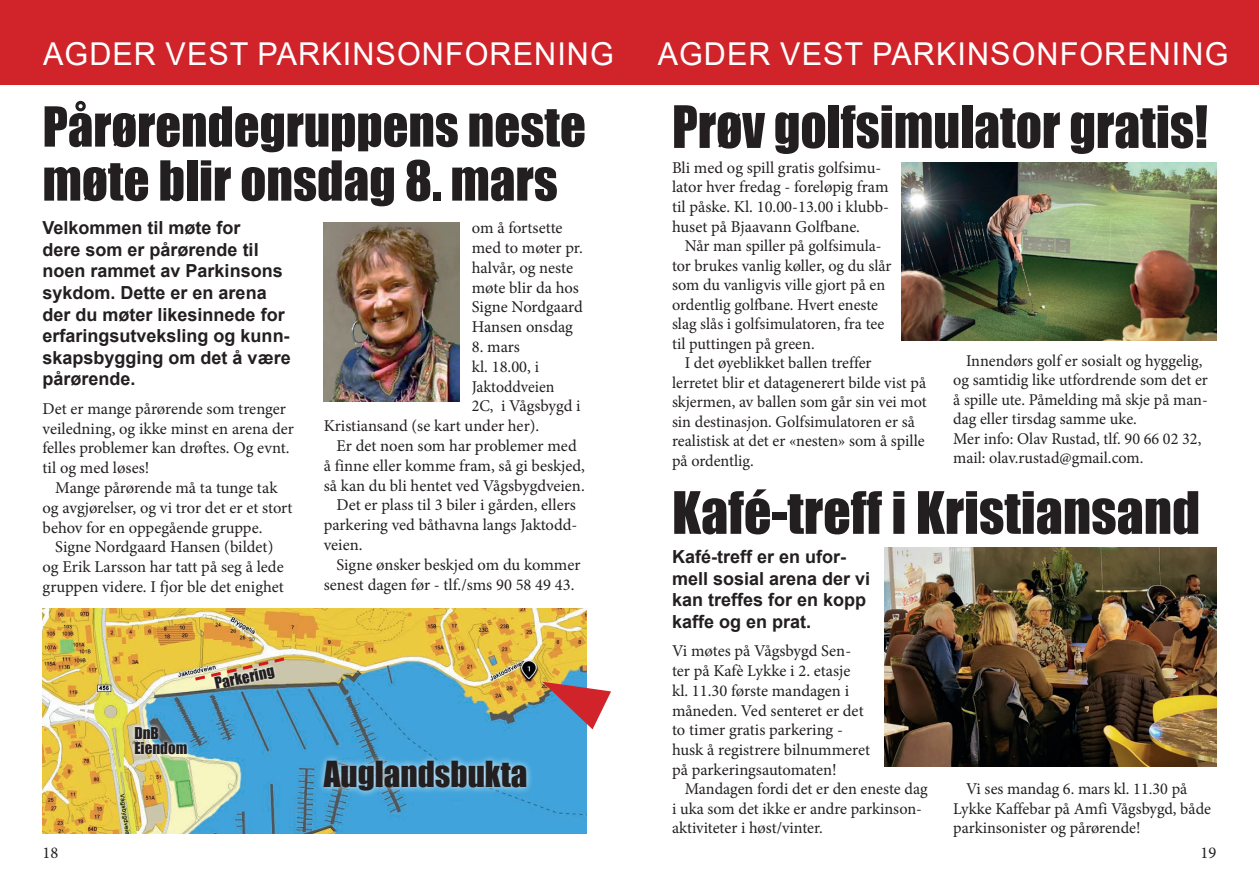
<style>
.page{position:relative;width:1259px;height:893px;background:#fff}
.page>*{position:absolute;margin:0;border:0;box-sizing:border-box;transform-origin:0 0}
.t1{font:54px "Impact";color:#231f20;scale:.95 1}
.t2{font:54px "Impact";color:#231f20}
.t3{font:51px/54px "Impact";color:#231f20}
.t4{font:33px "Impact";color:#231f20}
.t5{font:31.5px "Arial";letter-spacing:.035em;color:#fff}
.t6{font:700 18px/21.6px "Arial";color:#231f20}
.t7{font:16.5px/19.8px "Minion Pro";color:#231f20}
.t8{font:16.5px "Minion Pro";color:#231f20;scale:.96 1}
.t9{font:15px/15px "Impact";color:#231f20}
</style>
<div class="page">
<div style="left:0;top:0;width:1259px;height:84px;background:#d1232a"></div>
<img style="left:884px;top:548px;width:332px;height:218px">
<img style="left:901px;top:163px;width:315px;height:178px">
<img style="left:324px;top:222px;width:135px;height:179px">
<img style="left:43px;top:609px;width:544px;height:224px">
<div style="left:316px;top:753px;width:218px;height:45px;background:#fff;opacity:.75"></div>
<svg style="left:131px;top:723px;width:59px;height:34px;background:#a7c4ca"></svg>
<img style="left:192px;top:655px;width:95px;height:39px">
<svg style="left:533px;top:663px;width:54px;height:66px;background:#6fa6a7"></svg>
<h3 class="t5" style="left:43px;top:33px;width:572px">AGDER VEST PARKINSONFORENING</h3>
<h2 class="t3" style="left:43px;top:98px;width:545px">Pårørendegruppens neste møte blir onsdag 8. mars</h2>
<p class="t6" style="left:43px;top:217px;width:250px">Velkommen til møte for<br>dere som er pårørende til noen rammet av Parkinsons sykdom. Dette er en arena der du møter likesinnede for erfaringsutveksling og kunn&shy;skapsbygging om det å være pårørende.</p>
<p class="t7" style="left:43px;top:399px;width:253px">Det er mange pårørende som trenger veiledning, og ikke minst en arena der felles problemer kan drøftes. Og evnt. til og med løses!</p>
<p class="t7" style="left:43px;top:478px;width:251px;text-indent:13px">Mange pårørende må ta tunge tak og avgjørelser, og vi tror det er et stort behov for en oppegående gruppe.</p>
<p class="t7" style="left:43px;top:537px;width:243px;text-align:center">Signe Nordgaard Hansen (bildet)<br>og Erik Larsson har tatt på seg å lede gruppen videre. I fjor ble det enighet</p>
<p class="t9" style="left:134px;top:725px;width:54px">DnB<br>Eiendom</p>
<p class="t9" style="left:213px;top:676px;width:62px;rotate:-12deg">Parkering</p>
<p class="t7" style="left:472px;top:218px;width:113px">om å fortsette med to møter pr. halvår, og neste møte blir da hos<br>Signe Nordgaard<br>Hansen onsdag</p>
<p class="t7" style="left:472px;top:337px;width:50px">8. mars</p>
<p class="t7" style="left:472px;top:357px;width:69px">kl. 18.00, i</p>
<p class="t8" style="left:472px;top:375px;width:88px">Jaktoddveien</p>
<p class="t8" style="left:472px;top:395px;width:115px">2C, i Vågsbygd i</p>
<p class="t7" style="left:324px;top:416px;width:217px">Kristiansand (se kart under her).</p>
<p class="t7" style="left:336px;top:436px;width:242px">Er det noen som har problemer med</p>
<p class="t7" style="left:324px;top:456px;width:263px">å finne eller komme fram, så gi beskjed,</p>
<p class="t7" style="left:324px;top:475px;width:262px">så kan du bli hentet ved Vågsbygdveien.</p>
<p class="t7" style="left:336px;top:495px;width:241px">Det er plass til 3 biler i gården, ellers</p>
<p class="t7" style="left:324px;top:515px;width:255px">parkering ved båthavna langs Jaktodd-</p>
<p class="t7" style="left:324px;top:535px;width:40px">veien.</p>
<p class="t7" style="left:336px;top:555px;width:245px">Signe ønsker beskjed om du kommer</p>
<p class="t7" style="left:324px;top:574px;width:252px">senest dagen før - tlf./sms 90 58 49 43.</p>
<h3 class="t4" style="left:324px;top:748px;width:205px">Auglandsbukta</h3>
<h3 class="t5" style="left:657px;top:33px;width:572px">AGDER VEST PARKINSONFORENING</h3>
<h1 class="t1" style="left:672px;top:85px;width:565px">Prøv golfsimulator gratis!</h1>
<p class="t7" style="left:672px;top:157px;width:218px">Bli med og spill gratis golfsimu&shy;lator hver fredag - foreløpig fram til påske. Kl. 10.00-13.00 i klubb&shy;huset på Bjaavann Golfbane.</p>
<p class="t7" style="left:672px;top:236px;width:221px;text-indent:13px">Når man spiller på golfsimula&shy;tor brukes vanlig køller, og du slår som du vanligvis ville gjort på en ordentlig golfbane. Hvert eneste slag slås i golfsimulatoren, fra tee til puttingen på green.</p>
<p class="t7" style="left:672px;top:353px;width:256px;text-indent:13px">I det øyeblikket ballen treffer<br>lerretet blir et datagenerert bilde vist på skjermen, av ballen som går sin vei mot sin destinasjon. Golfsimulatoren er så realistisk at det er «nesten» som å spille på ordentlig.</p>
<p class="t7" style="left:953px;top:351px;width:256px;text-indent:13px">Innendørs golf er sosialt og hyggelig, og samtidig like utfordrende som det er å spille ute. Påmelding må skje på man&shy;dag eller tirsdag samme uke.<br>Mer info: Olav Rustad, tlf. 90 66 02 32, mail: olav.rustad@gmail.com.</p>
<h1 class="t2" style="left:672px;top:471px;width:529px">Kafé-treff i Kristiansand</h1>
<p class="t6" style="left:672px;top:546px;width:200px">Kafé-treff er en ufor&shy;mell sosial arena der vi kan treffes for en kopp kaffe og en prat.</p>
<p class="t7" style="left:672px;top:641px;width:200px">Vi møtes på Vågsbygd Sen&shy;ter på Kafè Lykke i 2. etasje kl. 11.30 første mandagen i måneden. Ved senteret er det to timer gratis parkering - husk å registrere bilnummeret på parkeringsautomaten!</p>
<p class="t7" style="left:672px;top:779px;width:257px;text-indent:13px">Mandagen fordi det er den eneste dag i uka som det ikke er andre parkinson&shy;aktiviteter i høst/vinter.</p>
<p class="t7" style="left:953px;top:779px;width:259px;text-indent:13px">Vi ses mandag 6. mars kl. 11.30 på<br>Lykke Kaffebar på Amfi Vågsbygd, både parkinsonister og pårørende!</p>
<p class="t7" style="left:43px;top:843px;width:17px">18</p>
<p class="t7" style="left:1200px;top:843px;width:17px">19</p>
</div>
